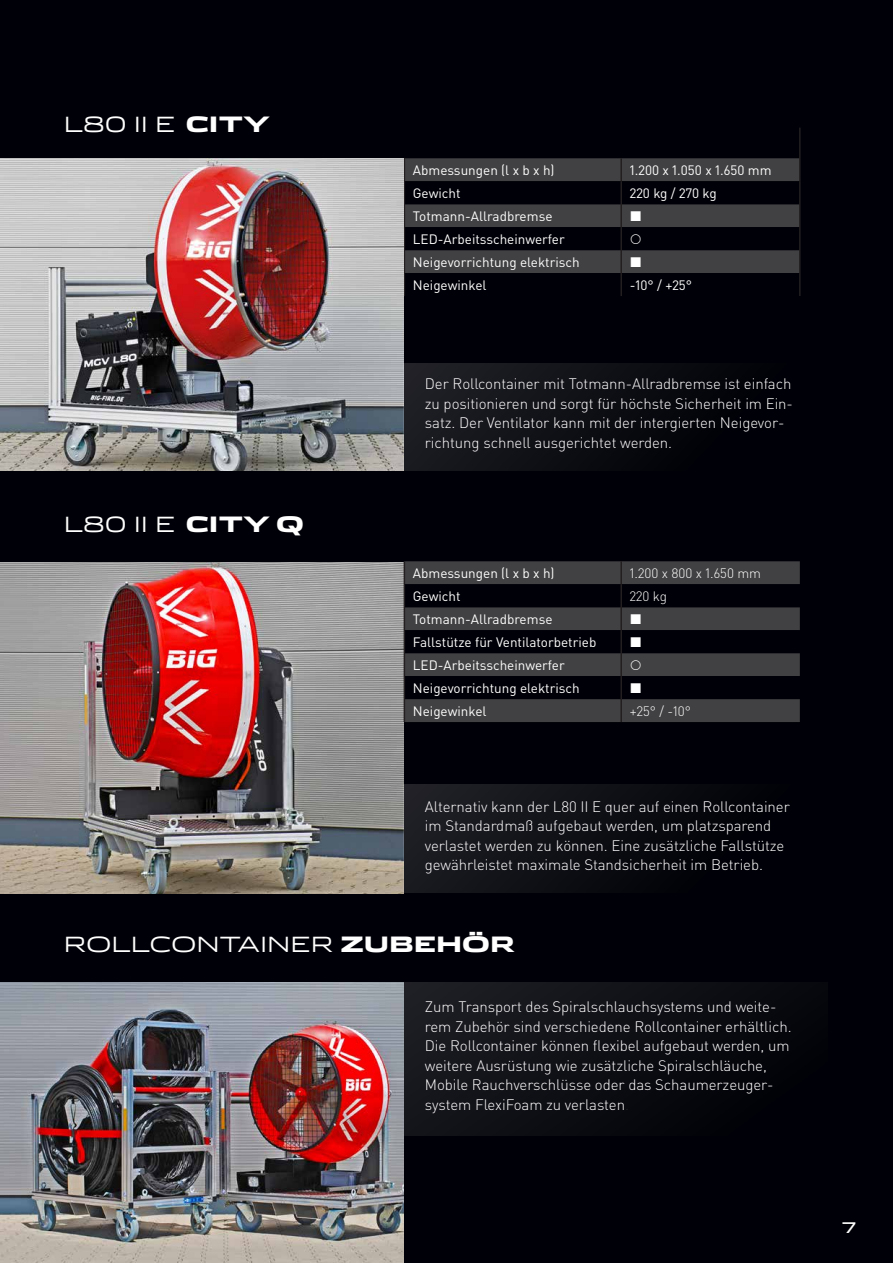
<style>
.page{position:relative;width:893px;height:1263px;background:#000008}
.page>*{position:absolute;margin:0;border:0;box-sizing:border-box;transform-origin:0 0}
.t1{font:300 21px "Stainless Ext";color:#fff}
.t2{font:300 15px/19.5px "DIN Pro";letter-spacing:-.005em;color:#fff}
.t3{font:14.7px "Stainless Ext";color:#fff}
.t4{font:13.5px/23px "DIN Pro";color:#fff}
.t5{font:300 13.5px "DIN Pro";color:#fff}
.s1{font-weight:900}
.s2{color:#231f20}
</style>
<div class="page">
<img style="left:0;top:562px;width:404px;height:331px">
<div style="left:404px;top:982px;width:424px;height:154px;background:linear-gradient(to right,#1a1a21,#010108)"></div>
<div style="left:405px;top:158px;width:394px;height:23px;background:#414042"></div>
<svg style="left:405px;top:204px;width:394px;height:69px;fill:#414042"></svg>
<svg style="left:404px;top:158px;width:1px;height:138px"></svg>
<hr style="left:620px;top:158px;width:2px;height:23px;background:#231f20">
<hr style="left:799px;top:158px;width:2px;height:23px;background:#231f20">
<hr style="left:620px;top:181px;width:2px;height:23px;background:#231f20">
<hr style="left:799px;top:181px;width:2px;height:23px;background:#231f20">
<hr style="left:620px;top:204px;width:2px;height:23px;background:#231f20">
<hr style="left:799px;top:204px;width:2px;height:23px;background:#231f20">
<hr style="left:620px;top:227px;width:2px;height:23px;background:#231f20">
<hr style="left:799px;top:227px;width:2px;height:23px;background:#231f20">
<hr style="left:620px;top:250px;width:2px;height:23px;background:#231f20">
<hr style="left:799px;top:250px;width:2px;height:23px;background:#231f20">
<hr style="left:620px;top:273px;width:2px;height:23px;background:#231f20">
<hr style="left:799px;top:273px;width:2px;height:23px;background:#231f20">
<hr style="left:799px;top:128px;width:2px;height:30px;background:#231f20">
<div style="left:405px;top:561px;width:395px;height:161px;background:#414042"></div>
<svg style="left:405px;top:584px;width:395px;height:115px"></svg>
<hr style="left:620px;top:561px;width:2px;height:23px;background:#231f20">
<hr style="left:620px;top:584px;width:2px;height:23px;background:#231f20">
<hr style="left:620px;top:607px;width:2px;height:23px;background:#231f20">
<hr style="left:620px;top:630px;width:2px;height:23px;background:#231f20">
<hr style="left:620px;top:653px;width:2px;height:23px;background:#231f20">
<hr style="left:620px;top:676px;width:2px;height:23px;background:#231f20">
<svg style="left:404px;top:561px;width:1px;height:161px"></svg>
<hr style="left:620px;top:699px;width:2px;height:23px;background:#231f20">
<img style="left:0;top:159px;width:404px;height:312px">
<img style="left:0;top:982px;width:404px;height:281px">
<div style="left:404px;top:364px;width:425px;height:107px;background:linear-gradient(to right,#1d1d23,#000003)"></div>
<div style="left:404px;top:784px;width:425px;height:109px;background:linear-gradient(to right,#1d1d23,#000003)"></div>
<svg style="left:631px;top:211px;width:10px;height:10px"></svg>
<svg style="left:631px;top:234px;width:10px;height:10px"></svg>
<svg style="left:631px;top:257px;width:10px;height:10px"></svg>
<svg style="left:631px;top:614px;width:10px;height:10px"></svg>
<svg style="left:631px;top:637px;width:10px;height:10px"></svg>
<svg style="left:631px;top:660px;width:10px;height:10px"></svg>
<svg style="left:631px;top:683px;width:10px;height:10px"></svg>
<h1 class="t1" style="left:64px;top:111px;width:207px">L80 II E <span class="s1">CITY</span></h1>
<h1 class="t1" style="left:64px;top:512px;width:242px">L80 II E <span class="s1">CITY Q</span></h1>
<p class="t4" style="left:413px;top:158px;width:143px">Abmessungen (l x b x h)</p>
<p class="t4" style="left:630px;top:158px;width:143px">1.200 x 1.050 x 1.650 mm</p>
<p class="t4" style="left:413px;top:181px;width:49px">Gewicht</p>
<p class="t4" style="left:630px;top:181px;width:89px">220 kg / 270 kg</p>
<p class="t4" style="left:413px;top:204px;width:168px">Totmann-Allradbremse<br>LED-Arbeitsscheinwerfer<br>Neigevorrichtung elektrisch<br>Neigewinkel</p>
<p class="t4" style="left:630px;top:273px;width:64px">-10° / +25°</p>
<p class="t2" style="left:425px;top:373px;width:370px">Der Rollcontainer mit Totmann-Allradbremse ist einfach zu positionieren und sorgt für höchste Sicherheit im Ein&shy;satz. Der Ventilator kann mit der intergierten Neigevor&shy;richtung schnell ausgerichtet werden.</p>
<p class="t4" style="left:413px;top:561px;width:143px">Abmessungen (l x b x h)</p>
<p class="t5" style="left:630px;top:564px;width:133px">1.200 x 800 x 1.650 mm</p>
<p class="t4" style="left:413px;top:584px;width:49px">Gewicht</p>
<p class="t5" style="left:630px;top:587px;width:39px">220 kg</p>
<p class="t4" style="left:413px;top:607px;width:185px">Totmann-Allradbremse<br>Fallstütze für Ventilatorbetrieb<br>LED-Arbeitsscheinwerfer<br>Neigevorrichtung elektrisch<br>Neigewinkel</p>
<p class="t5" style="left:630px;top:702px;width:63px">+25° / -10°</p>
<p class="t2" style="left:425px;top:796px;width:366px">Alternativ kann der L80 II E quer auf einen Rollcontainer im Standardmaß aufgebaut werden, um platzsparend verlastet werden zu können. Eine zusätzliche Fallstütze gewährleistet maximale Standsicherheit im Betrieb.</p>
<h1 class="t1" style="left:64px;top:932px;width:453px">ROLLCONTAINER <span class="s1">ZUBEHÖR</span></h1>
<p class="t2" style="left:425px;top:996px;width:368px">Zum Transport des Spiralschlauchsystems und weite&shy;rem Zubehör sind verschiedene Rollcontainer erhältlich.<br>Die Rollcontainer können flexibel aufgebaut werden, um weitere Ausrüstung wie zusätzliche Spiralschläuche, Mobile Rauchverschlüsse oder das Schaumerzeuger&shy;system FlexiFoam zu verlasten<span class="s2">.</span></p>
<p class="t3" style="left:842px;top:1219px;width:16px">7</p>
</div>
